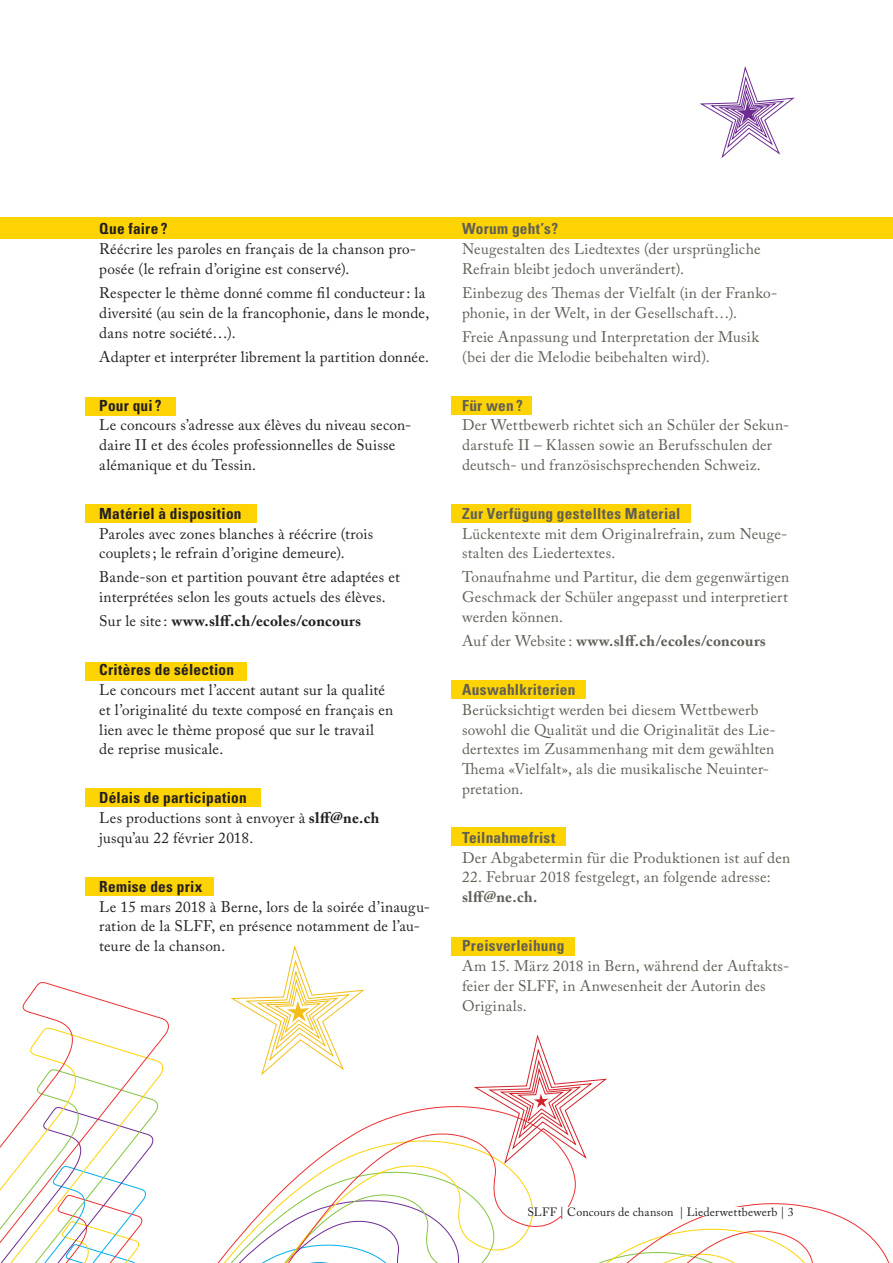
<style>
.page{position:relative;width:893px;height:1263px;background:#fff}
.page>*{position:absolute;margin:0;border:0;box-sizing:border-box;transform-origin:0 0}
.t1{font:15.3px/19.8px "Adobe Caslon Pro";letter-spacing:.015em;color:#605f55}
.t2{font:15.3px/19.8px "Adobe Caslon Pro";letter-spacing:.015em;color:#231f20}
.t3{font:700 condensed 15.3px "Univers";letter-spacing:.02em;color:#605f55}
.t4{font:700 condensed 15.3px "Univers";letter-spacing:.02em;color:#231f20}
.t5{font:700 15.3px "Adobe Caslon Pro";letter-spacing:.015em;color:#605f55}
.t6{font:700 15.3px "Adobe Caslon Pro";letter-spacing:.015em;color:#231f20}
.t7{font:12px "Adobe Caslon Pro";letter-spacing:.015em;color:#231f20}
.s1{font-weight:400}
.s2{font-weight:700}
</style>
<div class="page">
<svg style="left:0;top:982px;width:890px;height:281px"></svg>
<svg style="left:700px;top:67px;width:94px;height:91px"></svg>
<svg style="left:231px;top:946px;width:133px;height:129px"></svg>
<svg style="left:474px;top:1036px;width:133px;height:127px"></svg>
<div style="left:0;top:218px;width:893px;height:21px;background:#fed304"></div>
<div style="left:85px;top:397px;width:90px;height:18px;background:#fed304"></div>
<div style="left:85px;top:505px;width:172px;height:18px;background:#fed304"></div>
<div style="left:85px;top:662px;width:162px;height:18px;background:#fed304"></div>
<div style="left:85px;top:789px;width:176px;height:18px;background:#fed304"></div>
<div style="left:85px;top:877px;width:129px;height:18px;background:#fed304"></div>
<div style="left:451px;top:396px;width:80px;height:18px;background:#fed304"></div>
<div style="left:451px;top:505px;width:239px;height:18px;background:#fed304"></div>
<div style="left:451px;top:680px;width:135px;height:19px;background:#fed304"></div>
<div style="left:451px;top:828px;width:115px;height:18px;background:#fed304"></div>
<div style="left:451px;top:937px;width:124px;height:19px;background:#fed304"></div>
<div style="left:527px;top:1207px;width:267px;height:9px;background:#fff"></div>
<p class="t4" style="left:99px;top:220px;width:70px">Que faire ?</p>
<p class="t2" style="left:99px;top:239px;width:318px">Réécrire les paroles en français de la chanson pro&shy;posée (le refrain d’origine est conservé).</p>
<p class="t2" style="left:99px;top:283px;width:332px">Respecter le thème donné comme fil conducteur: la diversité (au sein de la francophonie, dans le monde, dans notre société…).</p>
<p class="t2" style="left:99px;top:346px;width:331px">Adapter et interpréter librement la partition donnée.</p>
<p class="t4" style="left:99px;top:396px;width:64px">Pour qui ?</p>
<p class="t2" style="left:99px;top:415px;width:314px">Le concours s’adresse aux élèves du niveau secon&shy;daire II et des écoles professionnelles de Suisse alémanique et du Tessin.</p>
<p class="t4" style="left:99px;top:504px;width:144px">Matériel à disposition</p>
<p class="t2" style="left:99px;top:523px;width:276px">Paroles avec zones blanches à réécrire (trois couplets; le refrain d’origine demeure).</p>
<p class="t2" style="left:99px;top:567px;width:302px">Bande-son et partition pouvant être adaptées et interprétées selon les gouts actuels des élèves.</p>
<p class="t6" style="left:99px;top:612px;width:263px"><span class="s1">Sur le site :</span> www.slff.ch/ecoles/concours</p>
<p class="t4" style="left:99px;top:660px;width:136px">Critères de sélection</p>
<p class="t2" style="left:99px;top:680px;width:296px">Le concours met l’accent autant sur la qualité et l’originalité du texte composé en français en lien avec le thème proposé que sur le travail<br>de reprise musicale.</p>
<p class="t4" style="left:99px;top:788px;width:149px">Délais de participation</p>
<p class="t2" style="left:99px;top:808px;width:282px">Les productions sont à envoyer à <span class="s2">slff@ne.ch </span>jusqu’au 22 février 2018.</p>
<p class="t4" style="left:99px;top:877px;width:105px">Remise des prix</p>
<p class="t2" style="left:99px;top:896px;width:332px">Le 15 mars 2018 à Berne, lors de la soirée d’inaugu&shy;ration de la SLFF, en présence notamment de l’au&shy;teure de la chanson.</p>
<p class="t3" style="left:462px;top:219px;width:98px">Worum geht’s?</p>
<p class="t1" style="left:462px;top:239px;width:300px">Neugestalten des Liedtextes (der ursprüngliche<br>Refrain bleibt jedoch unverändert).</p>
<p class="t1" style="left:462px;top:283px;width:317px">Einbezug des Themas der Vielfalt (in der Franko&shy;phonie, in der Welt, in der Gesellschaft…).</p>
<p class="t1" style="left:462px;top:327px;width:298px">Freie Anpassung und Interpretation der Musik (bei der die Melodie beibehalten wird).</p>
<p class="t3" style="left:462px;top:396px;width:62px">Für wen ?</p>
<p class="t1" style="left:462px;top:415px;width:329px">Der Wettbewerb richtet sich an Schüler der Sekun&shy;darstufe II – Klassen sowie an Berufsschulen der deutsch- und französischsprechenden Schweiz.</p>
<p class="t3" style="left:462px;top:504px;width:220px">Zur Verfügung gestelltes Material</p>
<p class="t1" style="left:462px;top:523px;width:327px">Lückentexte mit dem Originalrefrain, zum Neuge&shy;stalten des Liedertextes.</p>
<p class="t1" style="left:462px;top:567px;width:329px;text-align:justify">Tonaufnahme und Partitur, die dem gegenwärtigen Geschmack der Schüler angepasst und interpretiert werden können.</p>
<p class="t5" style="left:462px;top:632px;width:305px"><span class="s1">Auf der Website :</span> www.slff.ch/ecoles/concours</p>
<p class="t3" style="left:462px;top:680px;width:115px">Auswahlkriterien</p>
<p class="t1" style="left:462px;top:700px;width:315px">Berücksichtigt werden bei diesem Wettbewerb sowohl die Qualität und die Originalität des Lie&shy;dertextes im Zusammenhang mit dem gewählten Thema «Vielfalt», als die musikalische Neuinter&shy;pretation.</p>
<p class="t3" style="left:462px;top:828px;width:95px">Teilnahmefrist</p>
<p class="t1" style="left:462px;top:847px;width:330px">Der Abgabetermin für die Produktionen ist auf den</p>
<p class="t1" style="left:462px;top:867px;width:310px">22. Februar 2018 festgelegt, an folgende adresse:</p>
<p class="t5" style="left:462px;top:888px;width:77px">slff@ne.ch.</p>
<p class="t3" style="left:462px;top:936px;width:104px">Preisverleihung</p>
<p class="t1" style="left:462px;top:956px;width:329px">Am 15. März 2018 in Bern, während der Auftakts&shy;feier der SLFF, in Anwesenheit der Autorin des<br>Originals.</p>
<p class="t7" style="left:527px;top:1205px;width:268px">SLFF | Concours de chanson | Liederwettbewerb | 3</p>
</div>
